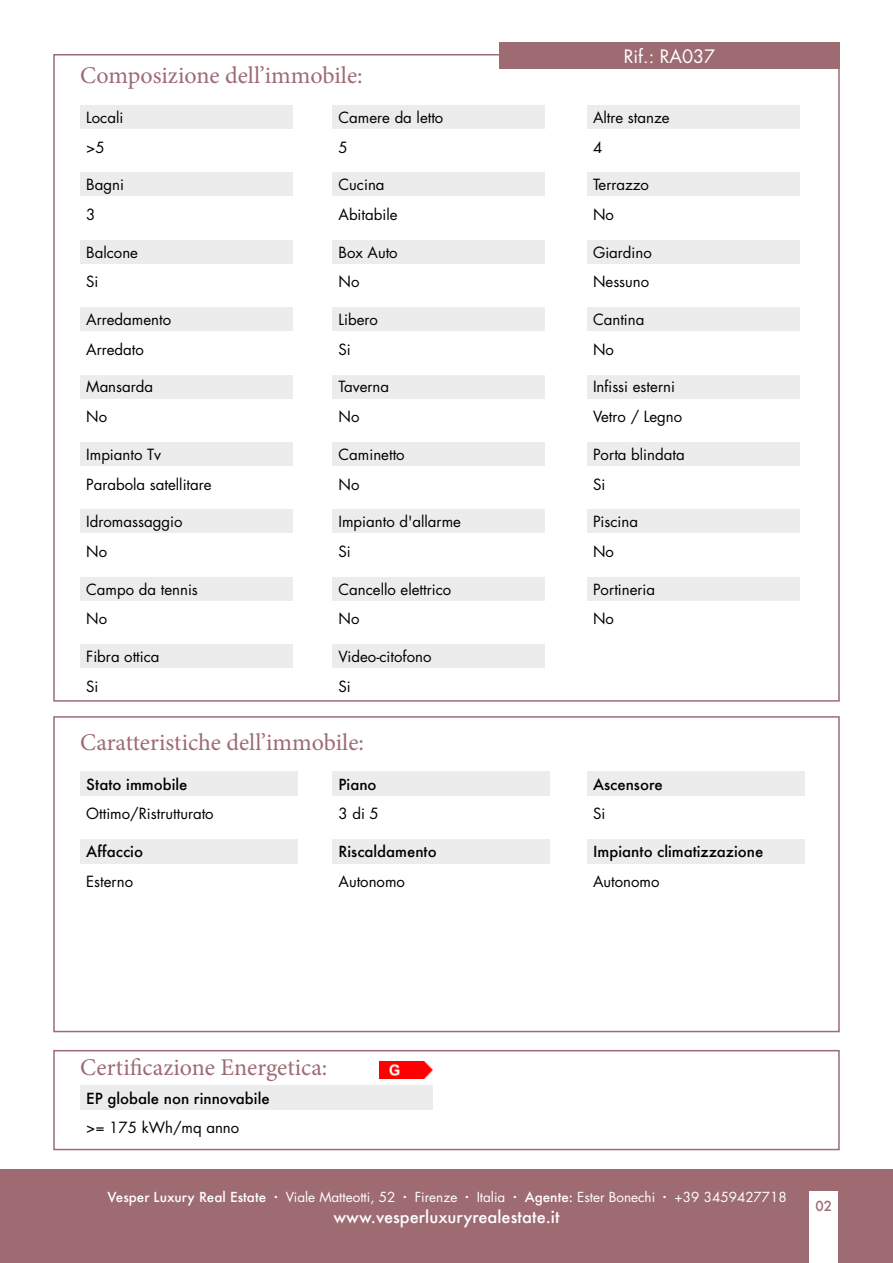
<style>
.page{position:relative;width:893px;height:1263px;background:#fff}
.page>*{position:absolute;margin:0;border:0;box-sizing:border-box;transform-origin:0 0}
.t1{font:24px "Minion Pro";color:#9e6b73}
.t2{font:18px "Futura";color:#fff}
.t3{font:500 16.5px "Futura";color:#fff}
.t4{font:15px/29.7px "Futura";color:#000}
.t5{font:500 15px "Futura";color:#000}
.t6{font:13.5px "Futura";color:#fff}
.t7{font:500 13.5px "Futura";color:#9e6b73}
.s1{font-weight:500}
.s2{font-family:"Typo Graphica"}
</style>
<div class="page">
<div style="left:53px;top:716px;width:787px;height:316px;border:2px solid #9e6b73"></div>
<div style="left:80px;top:771px;width:217px;height:25px;background:#ececec"></div>
<div style="left:332px;top:771px;width:218px;height:25px;background:#ececec"></div>
<div style="left:587px;top:771px;width:217px;height:25px;background:#ececec"></div>
<div style="left:80px;top:839px;width:217px;height:24px;background:#ececec"></div>
<div style="left:332px;top:839px;width:218px;height:24px;background:#ececec"></div>
<div style="left:587px;top:839px;width:217px;height:24px;background:#ececec"></div>
<div style="left:80px;top:105px;width:213px;height:24px;background:#ececec"></div>
<div style="left:332px;top:105px;width:213px;height:24px;background:#ececec"></div>
<div style="left:587px;top:105px;width:213px;height:24px;background:#ececec"></div>
<div style="left:80px;top:172px;width:213px;height:24px;background:#ececec"></div>
<div style="left:332px;top:172px;width:213px;height:24px;background:#ececec"></div>
<div style="left:587px;top:172px;width:213px;height:24px;background:#ececec"></div>
<div style="left:80px;top:240px;width:213px;height:24px;background:#ececec"></div>
<div style="left:332px;top:240px;width:213px;height:24px;background:#ececec"></div>
<div style="left:587px;top:240px;width:213px;height:24px;background:#ececec"></div>
<div style="left:80px;top:307px;width:213px;height:24px;background:#ececec"></div>
<div style="left:332px;top:307px;width:213px;height:24px;background:#ececec"></div>
<div style="left:587px;top:307px;width:213px;height:24px;background:#ececec"></div>
<div style="left:80px;top:375px;width:213px;height:23px;background:#ececec"></div>
<div style="left:332px;top:375px;width:213px;height:23px;background:#ececec"></div>
<div style="left:587px;top:375px;width:213px;height:23px;background:#ececec"></div>
<div style="left:80px;top:442px;width:213px;height:24px;background:#ececec"></div>
<div style="left:332px;top:442px;width:213px;height:24px;background:#ececec"></div>
<div style="left:587px;top:442px;width:213px;height:24px;background:#ececec"></div>
<div style="left:80px;top:509px;width:213px;height:24px;background:#ececec"></div>
<div style="left:332px;top:509px;width:213px;height:24px;background:#ececec"></div>
<div style="left:587px;top:509px;width:213px;height:24px;background:#ececec"></div>
<div style="left:80px;top:577px;width:213px;height:24px;background:#ececec"></div>
<div style="left:332px;top:577px;width:213px;height:24px;background:#ececec"></div>
<div style="left:587px;top:577px;width:213px;height:24px;background:#ececec"></div>
<div style="left:80px;top:644px;width:213px;height:24px;background:#ececec"></div>
<div style="left:332px;top:644px;width:213px;height:24px;background:#ececec"></div>
<div style="left:0;top:1169px;width:893px;height:94px;background:#9e6b73"></div>
<div style="left:810px;top:1191px;width:28px;height:72px;background:#fff"></div>
<div style="left:53px;top:1050px;width:787px;height:100px;border:2px solid #9e6b73"></div>
<div style="left:80px;top:1086px;width:352px;height:24px;background:#ececec"></div>
<div style="left:499px;top:42px;width:341px;height:27px;background:#9e6b73"></div>
<img style="left:379px;top:1061px;width:53px;height:17px">
<p class="t2" style="left:624px;top:44px;width:93px">Rif.: RA037</p>
<h1 class="t1" style="left:80px;top:59px;width:284px">Composizione dell’immobile:</h1>
<p class="t4" style="left:338px;top:102px;width:106px">Camere da letto<br>5</p>
<p class="t4" style="left:593px;top:102px;width:78px">Altre stanze<br>4</p>
<p class="t4" style="left:86px;top:170px;width:39px">Bagni<br>3</p>
<p class="t4" style="left:338px;top:170px;width:61px">Cucina<br>Abitabile</p>
<p class="t4" style="left:593px;top:170px;width:58px">Terrazzo<br>No</p>
<p class="t4" style="left:86px;top:237px;width:53px">Balcone<br>Si</p>
<p class="t4" style="left:338px;top:237px;width:61px">Box Auto<br>No</p>
<p class="t4" style="left:593px;top:237px;width:60px">Giardino<br>Nessuno</p>
<p class="t4" style="left:86px;top:304px;width:86px">Arredamento<br>Arredato</p>
<p class="t4" style="left:338px;top:304px;width:41px">Libero<br>Si</p>
<p class="t4" style="left:593px;top:304px;width:53px">Cantina<br>No</p>
<p class="t4" style="left:86px;top:372px;width:68px">Mansarda<br>No</p>
<p class="t4" style="left:338px;top:372px;width:52px">Taverna<br>No</p>
<p class="t4" style="left:593px;top:372px;width:91px">Infissi esterni<br>Vetro / Legno</p>
<p class="t4" style="left:86px;top:439px;width:127px">Impianto Tv<br>Parabola satellitare</p>
<p class="t4" style="left:338px;top:439px;width:68px">Caminetto<br>No</p>
<p class="t4" style="left:593px;top:439px;width:93px">Porta blindata<br>Si</p>
<p class="t4" style="left:86px;top:507px;width:98px">Idromassaggio<br>No</p>
<p class="t4" style="left:338px;top:507px;width:124px">Impianto d'allarme<br>Si</p>
<p class="t4" style="left:593px;top:507px;width:47px">Piscina<br>No</p>
<p class="t4" style="left:86px;top:574px;width:113px">Campo da tennis<br>No</p>
<p class="t4" style="left:338px;top:574px;width:114px">Cancello elettrico<br>No</p>
<p class="t4" style="left:593px;top:574px;width:64px">Portineria<br>No</p>
<p class="t4" style="left:86px;top:641px;width:75px">Fibra ottica<br>Si</p>
<p class="t4" style="left:338px;top:641px;width:94px">Video-citofono<br>Si</p>
<p class="t4" style="left:86px;top:102px;width:39px">Locali &gt;5</p>
<h1 class="t1" style="left:80px;top:726px;width:285px">Caratteristiche dell’immobile:</h1>
<p class="t5" style="left:338px;top:774px;width:40px">Piano</p>
<p class="t4" style="left:338px;top:798px;width:42px">3 di 5</p>
<p class="t5" style="left:86px;top:774px;width:103px">Stato immobile</p>
<p class="t4" style="left:86px;top:798px;width:129px">Ottimo/Ristrutturato</p>
<p class="t5" style="left:86px;top:841px;width:58px">Affaccio</p>
<p class="t4" style="left:86px;top:866px;width:48px">Esterno</p>
<p class="t5" style="left:338px;top:841px;width:100px">Riscaldamento</p>
<p class="t4" style="left:338px;top:866px;width:68px">Autonomo</p>
<p class="t5" style="left:593px;top:774px;width:71px">Ascensore</p>
<p class="t4" style="left:593px;top:798px;width:14px">Si</p>
<p class="t5" style="left:593px;top:841px;width:172px">Impianto climatizzazione</p>
<p class="t4" style="left:593px;top:866px;width:68px">Autonomo</p>
<h1 class="t1" style="left:80px;top:1051px;width:249px">Certificazione Energetica:</h1>
<p class="t5" style="left:86px;top:1088px;width:185px">EP globale non rinnovabile</p>
<p class="t4" style="left:86px;top:1113px;width:155px">&gt;= 175 kWh/mq anno</p>
<p class="t6" style="left:108px;top:1188px;width:681px"><span class="s1">Vesper Luxury Real Estate</span> <span class="s2">·</span> Viale Matteotti, 52 <span class="s2">·</span> Firenze <span class="s2">·</span> Italia <span class="s2">·</span> <span class="s1">Agente:</span> Ester Bonechi <span class="s2">·</span> +39 3459427718</p>
<p class="t3" style="left:333px;top:1205px;width:228px">www.vesperluxuryrealestate.it</p>
<p class="t7" style="left:815px;top:1197px;width:18px">02</p>
</div>
